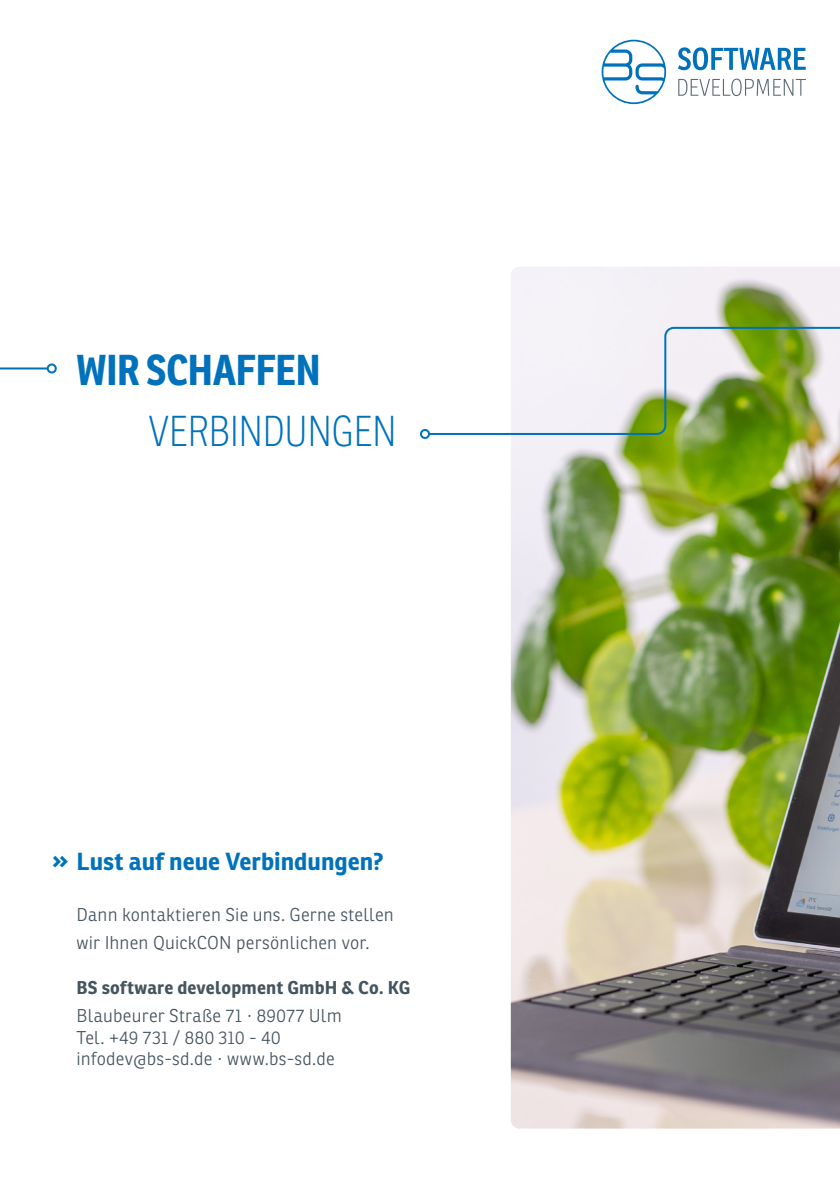
<style>
.page{position:relative;width:840px;height:1191px;background:#fff}
.page>*{position:absolute;margin:0;border:0;box-sizing:border-box;transform-origin:0 0}
.Titel{font:100 42px "Ronnia Cond";letter-spacing:-.01em;color:#0072bc}
.Titel-2{font:700 42px "Ronnia Cond";letter-spacing:-.005em;color:#0072bc}
.Fließtext{font:700 24px "Ronnia";color:#0072bc}
.Fließtext-2{font:300 18px/28px "Ronnia";letter-spacing:.01em;color:#45555f}
.Fließtext-3{font:700 18px/28px "Ronnia";letter-spacing:.01em;color:#45555f}
.s1{font-size:26px}
.s2{font-weight:300}
</style>
<div class="page">
<hr style="left:0;top:367px;width:48px;height:2px;background:#0072bc">
<div style="left:47px;top:363px;width:10px;height:10px;border:2px solid #0072bc;border-radius:50%"></div>
<svg style="left:678px;top:79px;width:127px;height:17px"></svg>
<svg style="left:678px;top:47px;width:127px;height:23px"></svg>
<svg style="left:601px;top:40px;width:64px;height:64px"></svg>
<img style="left:510px;top:267px;width:329px;height:861px">
<svg style="left:427px;top:326px;width:412px;height:110px"></svg>
<div style="left:420px;top:429px;width:10px;height:10px;border:2px solid #0072bc;border-radius:50%"></div>
<p class="Titel-2" style="left:77px;top:342px;width:245px">WIR SCHAFFEN</p>
<p class="Titel" style="left:149px;top:408px;width:249px">VERBINDUNGEN</p>
<p class="Fließtext" style="left:52px;top:846px;width:332px"><span class="s1">»</span> Lust auf neue Verbindungen?</p>
<p class="Fließtext-2" style="left:77px;top:900px;width:318px">Dann kontaktieren Sie uns. Gerne stellen wir Ihnen QuickCON persönlichen vor.</p>
<p class="Fließtext-3" style="left:77px;top:973px;width:335px">BS software development GmbH &amp; Co. KG<br><span class="s2">Blaubeurer Straße 71 · 89077 Ulm</span></p>
<p class="Fließtext-2" style="left:77px;top:1026px;width:259px;line-height:21.6px">Tel. +49 731 / 880 310 - 40 infodev@bs-sd.de · www.bs-sd.de</p>
</div>
